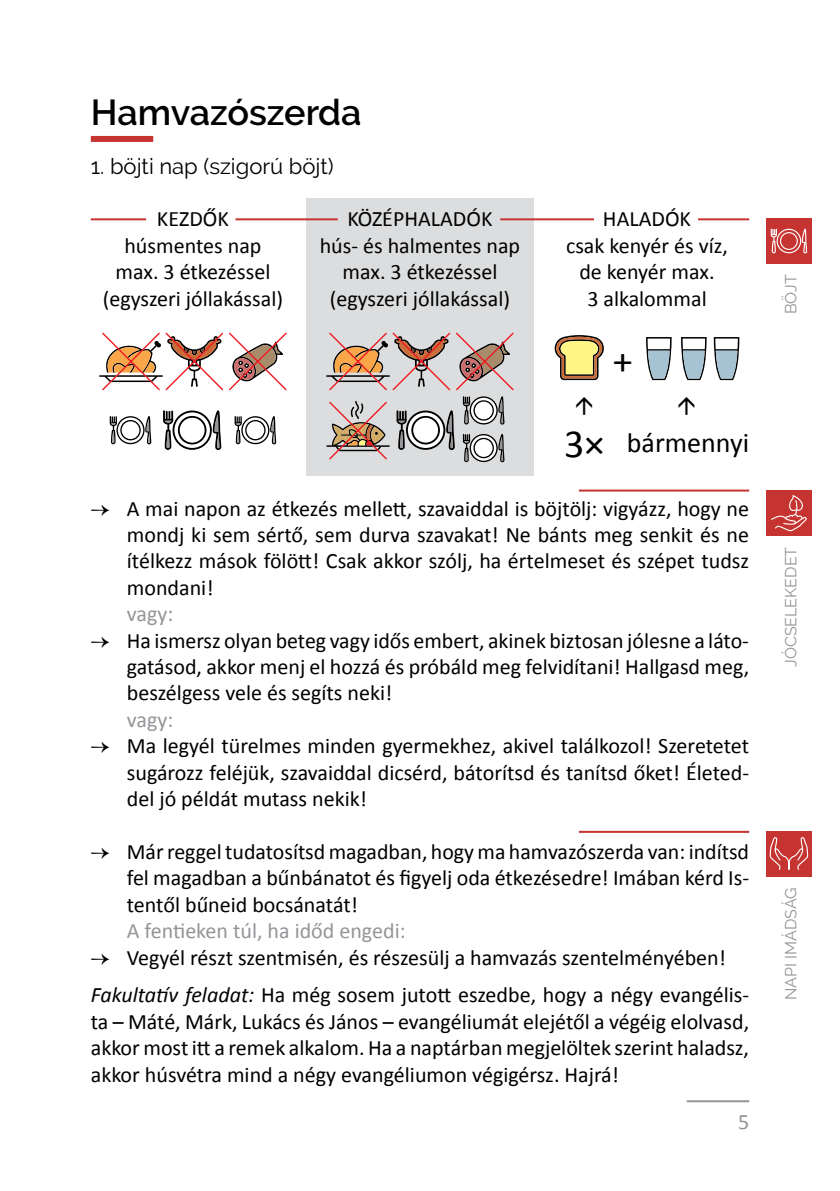
<style>
.page{position:relative;width:840px;height:1191px;background:#fff}
.page>*{position:absolute;margin:0;border:0;box-sizing:border-box;transform-origin:0 0}
.t1{font:40px "Calibri";color:#000}
.t2{font:600 36px "Raleway";letter-spacing:-.005em;color:#000}
.t3{font:28px "Calibri";color:#000}
.t4{font:22px/26.4px "Calibri";color:#000;text-align:justify}
.t5{font:22px "Calibri";color:#939598}
.t6{font:22px "Raleway";color:#000}
.t7{font:16px "Raleway";color:#939598}
.s1{font-size:40px}
.s2{font-style:italic}
</style>
<div class="page">
<div style="left:306px;top:198px;width:227px;height:278px;background:#dcddde"></div>
<hr style="left:686px;top:1100px;width:62px;height:2px;background:#939598">
<div style="left:91px;top:136px;width:62px;height:6px;background:#c53431"></div>
<div style="left:765px;top:218px;width:46px;height:46px;background:#c53431"></div>
<svg style="left:770px;top:229px;width:36px;height:24px"></svg>
<div style="left:765px;top:490px;width:46px;height:46px;background:#c53431"></div>
<svg style="left:771px;top:496px;width:35px;height:36px"></svg>
<div style="left:765px;top:831px;width:46px;height:45px;background:#c53431"></div>
<svg style="left:769px;top:837px;width:39px;height:33px"></svg>
<hr style="left:91px;top:218px;width:55px;height:2px;background:#c53431">
<hr style="left:697px;top:218px;width:51px;height:2px;background:#c53431">
<hr style="left:235px;top:218px;width:102px;height:2px;background:#c53431">
<hr style="left:500px;top:218px;width:93px;height:2px;background:#c53431">
<svg style="left:99px;top:332px;width:188px;height:59px"></svg>
<svg style="left:554px;top:335px;width:49px;height:45px"></svg>
<svg style="left:646px;top:337px;width:25px;height:43px"></svg>
<svg style="left:681px;top:337px;width:25px;height:43px"></svg>
<svg style="left:713px;top:337px;width:26px;height:43px"></svg>
<svg style="left:326px;top:332px;width:188px;height:130px"></svg>
<svg style="left:163px;top:410px;width:58px;height:40px"></svg>
<svg style="left:110px;top:416px;width:41px;height:28px"></svg>
<svg style="left:234px;top:416px;width:42px;height:28px"></svg>
<hr style="left:578px;top:489px;width:170px;height:2px;background:#c53431">
<hr style="left:578px;top:831px;width:170px;height:2px;background:#c53431">
<h2 class="t2" style="left:91px;top:91px;width:272px">Hamvazószerda</h2>
<p class="t6" style="left:91px;top:153px;width:244px">1. böjti nap (szigorú böjt)</p>
<p class="t4" style="left:103px;top:206px;width:182px;text-align:center">KEZDŐK<br>húsmentes nap max. 3 étkezéssel (egyszeri jóllakással)</p>
<p class="t4" style="left:319px;top:206px;width:202px;text-align:center">KÖZÉPHALADÓK<br>hús- és halmentes nap max. 3 étkezéssel (egyszeri jóllakással)</p>
<p class="t4" style="left:565px;top:206px;width:163px;text-align:center">HALADÓK<br>csak kenyér és víz, de kenyér max.<br>3 alkalommal</p>
<h1 class="t1" style="left:612px;top:335px;width:21px">+</h1>
<p class="t3" style="left:564px;top:425px;width:186px"><span class="s1">3×</span> bármennyi</p>
<p class="t4" style="left:127px;top:495px;width:623px">A mai napon az étkezés mellett, szavaiddal is böjtölj: vigyázz, hogy ne mondj ki sem sértő, sem durva szavakat! Ne bánts meg senkit és ne ítélkezz mások fölött! Csak akkor szólj, ha értelmeset és szépet tudsz mondani!</p>
<p class="t5" style="left:127px;top:600px;width:48px">vagy:</p>
<p class="t4" style="left:127px;top:627px;width:623px">Ha ismersz olyan beteg vagy idős embert, akinek biztosan jólesne a láto&shy;gatásod, akkor menj el hozzá és próbáld meg felvidítani! Hallgasd meg, beszélgess vele és segíts neki!</p>
<p class="t5" style="left:127px;top:705px;width:48px">vagy:</p>
<p class="t4" style="left:127px;top:733px;width:623px">Ma legyél türelmes minden gyermekhez, akivel találkozol! Szeretetet sugározz feléjük, szavaiddal dicsérd, bátorítsd és tanítsd őket! Életed&shy;del jó példát mutass nekik!</p>
<p class="t4" style="left:127px;top:838px;width:623px">Már reggel tudatosítsd magadban, hogy ma hamvazószerda van: indítsd fel magadban a bűnbánatot és figyelj oda étkezésedre! Imában kérd Is&shy;tentől bűneid bocsánatát!</p>
<p class="t5" style="left:127px;top:917px;width:280px">A fentieken túl, ha időd engedi:</p>
<p class="t4" style="left:91px;top:938px;width:659px;line-height:37.8px;text-align:center">Vegyél részt szentmisén, és részesülj a hamvazás szentelményében!<br><span class="s2">Fakultatív feladat:</span> Ha még sosem jutott eszedbe, hogy a négy evangélis-</p>
<p class="t4" style="left:91px;top:1008px;width:659px">ta – Máté, Márk, Lukács és János – evangéliumát elejétől a végéig elolvasd, akkor most itt a remek alkalom. Ha a naptárban megjelöltek szerint haladsz, akkor húsvétra mind a négy evangéliumon végigérsz. Hajrá!</p>
<p class="t5" style="left:737px;top:1107px;width:13px">5</p>
<p class="t7" style="left:781px;top:314px;width:41px;rotate:-90deg">BÖJT</p>
<p class="t7" style="left:781px;top:667px;width:122px;rotate:-90deg">JÓCSELEKEDET</p>
<p class="t7" style="left:781px;top:1000px;width:114px;rotate:-90deg">NAPI IMÁDSÁG</p>
</div>
